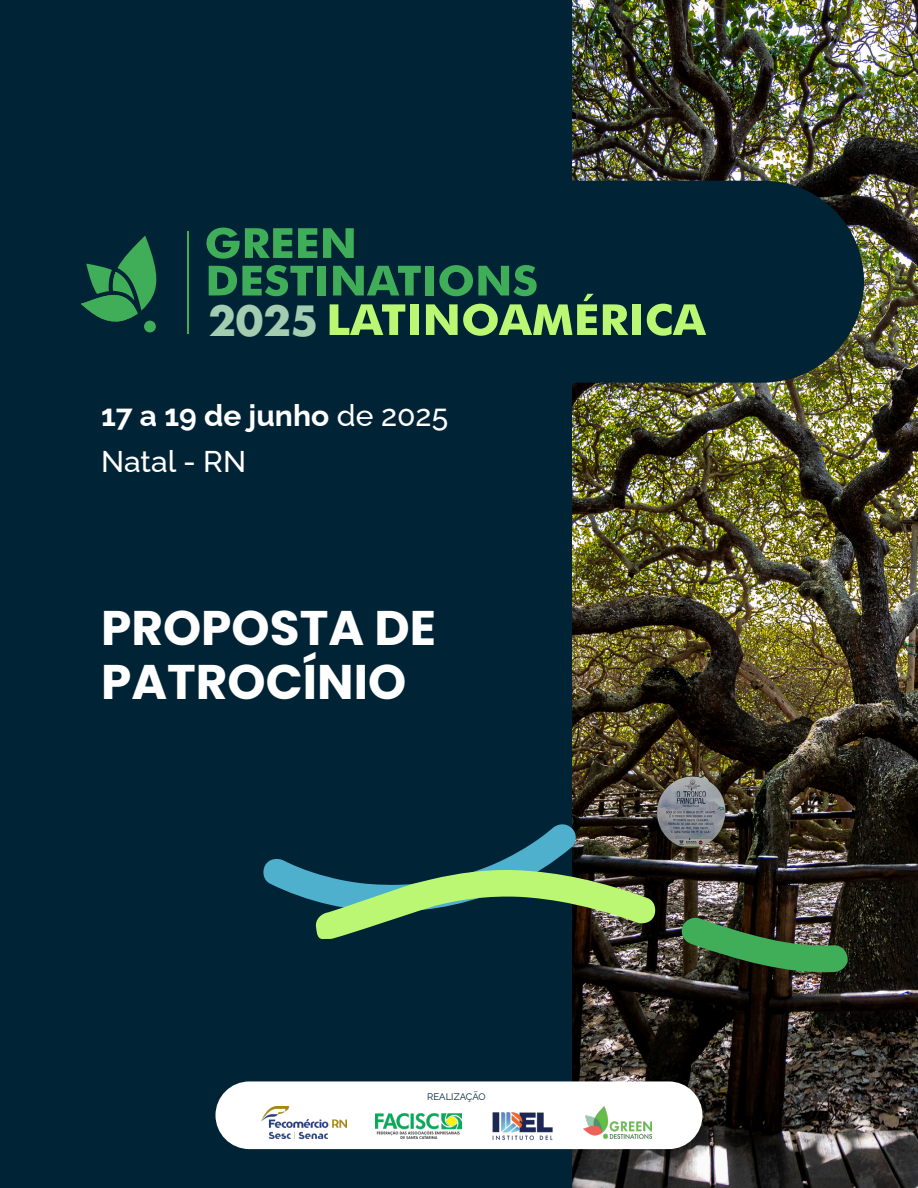
<style>
.page{position:relative;width:918px;height:1188px;background:#002436}
.page>*{position:absolute;margin:0;border:0;box-sizing:border-box;transform-origin:0 0}
.t1{font:700 48.6px "Poppins";color:#fff}
.t2{font:700 40.5px "Futura";color:#a3ccb0}
.t3{font:700 30px "Raleway";color:#fff}
.t4{font:500 30px "Raleway";color:#fff}
.t5{font:9.6px "Raleway";color:#002436}
.s1{font-weight:500}
</style>
<div class="page">
<img style="left:573px;top:0;width:345px;height:1188px">
<div style="left:22px;top:181px;width:842px;height:202px;background:#002436;border-radius:101px"></div>
<svg style="left:206px;top:228px;width:86px;height:31px"></svg>
<svg style="left:298px;top:228px;width:19px;height:30px"></svg>
<svg style="left:323px;top:228px;width:31px;height:30px"></svg>
<svg style="left:209px;top:265px;width:104px;height:31px"></svg>
<div style="left:318px;top:266px;width:8px;height:30px;background:#40ad59"></div>
<hr style="left:187px;top:231px;width:2px;height:102px;background:#40ad59">
<svg style="left:330px;top:265px;width:267px;height:71px"></svg>
<svg style="left:603px;top:304px;width:25px;height:31px"></svg>
<div style="left:632px;top:304px;width:9px;height:31px;background:#bbf773"></div>
<svg style="left:647px;top:304px;width:59px;height:32px"></svg>
<svg style="left:81px;top:236px;width:76px;height:88px"></svg>
<div style="left:144px;top:321px;width:12px;height:11px;background:#40ad59;border-radius:50%"></div>
<img style="left:680px;top:916px;width:168px;height:58px">
<svg style="left:263px;top:823px;width:394px;height:117px"></svg>
<div style="left:215px;top:1081px;width:488px;height:68px;background:#fff;border-radius:34px"></div>
<img style="left:584px;top:1107px;width:68px;height:31px">
<img style="left:375px;top:1114px;width:87px;height:24px">
<img style="left:492px;top:1112px;width:61px;height:29px">
<img style="left:261px;top:1107px;width:85px;height:32px">
<p class="t2" style="left:208px;top:291px;width:112px">2025</p>
<p class="t3" style="left:101px;top:391px;width:349px">17 a 19 de junho <span class="s1">de 2025</span></p>
<p class="t4" style="left:101px;top:438px;width:146px">Natal - RN</p>
<p class="t1" style="left:101px;top:600px;width:337px">PROPOSTA DE</p>
<p class="t1" style="left:101px;top:654px;width:307px">PATROCÍNIO</p>
<p class="t5" style="left:427px;top:1089px;width:60px">REALIZAÇÃO</p>
</div>
